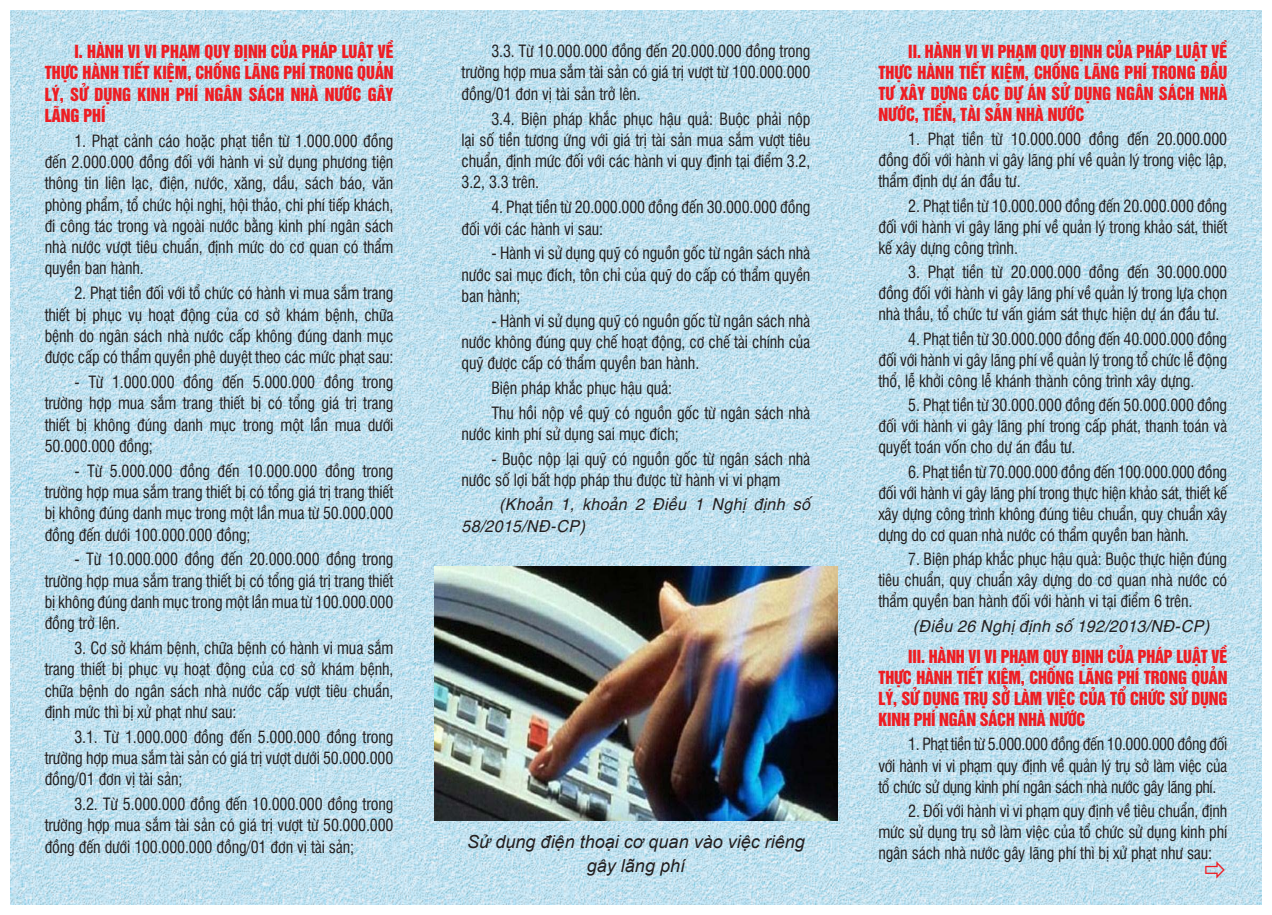
<style>
.page{position:relative;width:1272px;height:915px;background:#fff}
.page>*{position:absolute;margin:0;border:0;box-sizing:border-box;transform-origin:0 0}
.t1{font:italic 18px "Arial";color:#231f20}
.Normal__Web{font:16.5px/21.3px "UTM Swiss Condensed";letter-spacing:-.01em;color:#231f20;text-align:justify}
.Normal__Web-2{font:16.5px/21px "UTM Helvet Ins";color:#ee1d23;text-align:justify}
.Normal__Web-3{font:italic 16.5px/21px "UTM Helve";letter-spacing:-.01em;color:#231f20}
</style>
<div class="page">
<img style="left:11px;top:11px;width:1250px;height:893px">
<img style="left:434px;top:566px;width:403px;height:253px">
<svg style="left:1205px;top:861px;width:19px;height:16px"></svg>
<p class="Normal__Web-2" style="left:45px;top:39px;width:350px;text-indent:30px">I. HÀNH VI VI PHẠM QUY ĐỊNH CỦA PHÁP LUẬT VỀ THỰC HÀNH TIẾT KIỆM, CHỐNG LÃNG PHÍ TRONG QUẢN LÝ, SỬ DỤNG KINH PHÍ NGÂN SÁCH NHÀ NƯỚC GÂY LÃNG PHÍ</p>
<p class="Normal__Web" style="left:45px;top:129px;width:350px;text-indent:30px">1. Phạt cảnh cáo hoặc phạt tiền từ 1.000.000 đồng đến 2.000.000 đồng đối với hành vi sử dụng phương tiện thông tin liên lạc, điện, nước, xăng, dầu, sách báo, văn phòng phẩm, tổ chức hội nghị, hội thảo, chi phí tiếp khách, đi công tác trong và ngoài nước bằng kinh phí ngân sách nhà nước vượt tiêu chuẩn, định mức do cơ quan có thẩm quyền ban hành.</p>
<p class="Normal__Web" style="left:45px;top:281px;width:350px;text-indent:30px">2. Phạt tiền đối với tổ chức có hành vi mua sắm trang thiết bị phục vụ hoạt động của cơ sở khám bệnh, chữa bệnh do ngân sách nhà nước cấp không đúng danh mục được cấp có thẩm quyền phê duyệt theo các mức phạt sau:</p>
<p class="Normal__Web" style="left:45px;top:370px;width:350px;text-indent:30px">- Từ 1.000.000 đồng đến 5.000.000 đồng trong trường hợp mua sắm trang thiết bị có tổng giá trị trang thiết bị không đúng danh mục trong một lần mua dưới 50.000.000 đồng;</p>
<p class="Normal__Web" style="left:45px;top:458px;width:350px;text-indent:30px">- Từ 5.000.000 đồng đến 10.000.000 đồng trong trường hợp mua sắm trang thiết bị có tổng giá trị trang thiết bị không đúng danh mục trong một lần mua từ 50.000.000 đồng đến dưới 100.000.000 đồng;</p>
<p class="Normal__Web" style="left:45px;top:547px;width:350px;text-indent:30px">- Từ 10.000.000 đồng đến 20.000.000 đồng trong trường hợp mua sắm trang thiết bị có tổng giá trị trang thiết bị không đúng danh mục trong một lần mua từ 100.000.000 đồng trở lên.</p>
<p class="Normal__Web" style="left:45px;top:635px;width:350px;text-indent:30px">3. Cơ sở khám bệnh, chữa bệnh có hành vi mua sắm trang thiết bị phục vụ hoạt động của cơ sở khám bệnh, chữa bệnh do ngân sách nhà nước cấp vượt tiêu chuẩn, định mức thì bị xử phạt như sau:</p>
<p class="Normal__Web" style="left:45px;top:724px;width:350px;text-indent:30px">3.1. Từ 1.000.000 đồng đến 5.000.000 đồng trong trường hợp mua sắm tài sản có giá trị vượt dưới 50.000.000 đồng/01 đơn vị tài sản;</p>
<p class="Normal__Web" style="left:45px;top:791px;width:350px;text-indent:30px">3.2. Từ 5.000.000 đồng đến 10.000.000 đồng trong trường hợp mua sắm tài sản có giá trị vượt từ 50.000.000 đồng đến dưới 100.000.000 đồng/01 đơn vị tài sản;</p>
<p class="Normal__Web" style="left:461px;top:39px;width:350px;text-indent:30px">3.3. Từ 10.000.000 đồng đến 20.000.000 đồng trong trường hợp mua sắm tài sản có giá trị vượt từ 100.000.000 đồng/01 đơn vị tài sản trở lên.</p>
<p class="Normal__Web" style="left:461px;top:106px;width:350px;text-indent:30px">3.4. Biện pháp khắc phục hậu quả: Buộc phải nộp lại số tiền tương ứng với giá trị tài sản mua sắm vượt tiêu chuẩn, định mức đối với các hành vi quy định tại điểm 3.2, 3.2, 3.3 trên.</p>
<p class="Normal__Web" style="left:461px;top:195px;width:350px;text-indent:30px">4. Phạt tiền từ 20.000.000 đồng đến 30.000.000 đồng đối với các hành vi sau:</p>
<p class="Normal__Web" style="left:461px;top:241px;width:350px;text-indent:30px">- Hành vi sử dụng quỹ có nguồn gốc từ ngân sách nhà nước sai mục đích, tôn chỉ của quỹ do cấp có thẩm quyền ban hành;</p>
<p class="Normal__Web" style="left:461px;top:308px;width:350px;text-indent:30px">- Hành vi sử dụng quỹ có nguồn gốc từ ngân sách nhà nước không đúng quy chế hoạt động, cơ chế tài chính của quỹ được cấp có thẩm quyền ban hành.</p>
<p class="Normal__Web" style="left:491px;top:376px;width:182px">Biện pháp khắc phục hậu quả:</p>
<p class="Normal__Web" style="left:461px;top:400px;width:350px;text-indent:30px">Thu hồi nộp về quỹ có nguồn gốc từ ngân sách nhà nước kinh phí sử dụng sai mục đích;</p>
<p class="Normal__Web" style="left:461px;top:446px;width:350px;text-indent:30px">- Buộc nộp lại quỹ có nguồn gốc từ ngân sách nhà nước số lợi bất hợp pháp thu được từ hành vi vi phạm</p>
<p class="Normal__Web-3" style="left:461px;top:492px;width:350px;text-indent:38px">(Khoản 1, khoản 2 Điều 1 Nghị định số<br>58/2015/NĐ-CP)</p>
<p class="t1" style="left:467px;top:829px;width:339px">Sử dụng điện thoại cơ quan vào việc riêng</p>
<p class="t1" style="left:587px;top:853px;width:100px">gây lãng phí</p>
<p class="Normal__Web-2" style="left:878px;top:40px;width:350px;text-indent:30px">II. HÀNH VI VI PHẠM QUY ĐỊNH CỦA PHÁP LUẬT VỀ THỰC HÀNH TIẾT KIỆM, CHỐNG LÃNG PHÍ TRONG ĐẦU TƯ XÂY DỰNG CÁC DỰ ÁN SỬ DỤNG NGÂN SÁCH NHÀ NƯỚC, TIỀN, TÀI SẢN NHÀ NƯỚC</p>
<p class="Normal__Web" style="left:878px;top:128px;width:350px;text-indent:30px">1. Phạt tiền từ 10.000.000 đồng đến 20.000.000 đồng đối với hành vi gây lãng phí về quản lý trong việc lập, thẩm định dự án đầu tư.</p>
<p class="Normal__Web" style="left:878px;top:194px;width:350px;text-indent:30px">2. Phạt tiền từ 10.000.000 đồng đến 20.000.000 đồng đối với hành vi gây lãng phí về quản lý trong khảo sát, thiết kế xây dựng công trình.</p>
<p class="Normal__Web" style="left:878px;top:260px;width:350px;text-indent:30px">3. Phạt tiền từ 20.000.000 đồng đến 30.000.000 đồng đối với hành vi gây lãng phí về quản lý trong lựa chọn nhà thầu, tổ chức tư vấn giám sát thực hiện dự án đầu tư.</p>
<p class="Normal__Web" style="left:878px;top:327px;width:350px;text-indent:30px">4. Phạt tiền từ 30.000.000 đồng đến 40.000.000 đồng đối với hành vi gây lãng phí về quản lý trong tổ chức lễ động thổ, lễ khởi công lễ khánh thành công trình xây dựng.</p>
<p class="Normal__Web" style="left:878px;top:393px;width:350px;text-indent:30px">5. Phạt tiền từ 30.000.000 đồng đến 50.000.000 đồng đối với hành vi gây lãng phí trong cấp phát, thanh toán và quyết toán vốn cho dự án đầu tư.</p>
<p class="Normal__Web" style="left:878px;top:460px;width:350px;text-indent:30px">6. Phạt tiền từ 70.000.000 đồng đến 100.000.000 đồng đối với hành vi gây lãng phí trong thực hiện khảo sát, thiết kế xây dựng công trình không đúng tiêu chuẩn, quy chuẩn xây dựng do cơ quan nhà nước có thẩm quyền ban hành.</p>
<p class="Normal__Web" style="left:878px;top:547px;width:350px;text-indent:30px">7. Biện pháp khắc phục hậu quả: Buộc thực hiện đúng tiêu chuẩn, quy chuẩn xây dựng do cơ quan nhà nước có thẩm quyền ban hành đối với hành vi tại điểm 6 trên.</p>
<p class="Normal__Web-3" style="left:912px;top:613px;width:298px">(Điều 26 Nghị định số 192/2013/NĐ-CP)</p>
<p class="Normal__Web-2" style="left:878px;top:644px;width:350px;text-indent:30px">III. HÀNH VI VI PHẠM QUY ĐỊNH CỦA PHÁP LUẬT VỀ THỰC HÀNH TIẾT KIỆM, CHỐNG LÃNG PHÍ TRONG QUẢN LÝ, SỬ DỤNG TRỤ SỞ LÀM VIỆC CỦA TỔ CHỨC SỬ DỤNG KINH PHÍ NGÂN SÁCH NHÀ NƯỚC</p>
<p class="Normal__Web" style="left:878px;top:732px;width:350px;text-indent:30px">1. Phạt tiền từ 5.000.000 đồng đến 10.000.000 đồng đối với hành vi vi phạm quy định về quản lý trụ sở làm việc của tổ chức sử dụng kinh phí ngân sách nhà nước gây lãng phí.</p>
<p class="Normal__Web" style="left:878px;top:798px;width:350px;text-align:right">2. Đối với hành vi vi phạm quy định về tiêu chuẩn, định mức sử dụng trụ sở làm việc của tổ chức sử dụng kinh phí</p>
<p class="Normal__Web" style="left:878px;top:840px;width:335px">ngân sách nhà nước gây lãng phí thì bị xử phạt như sau:</p>
</div>
